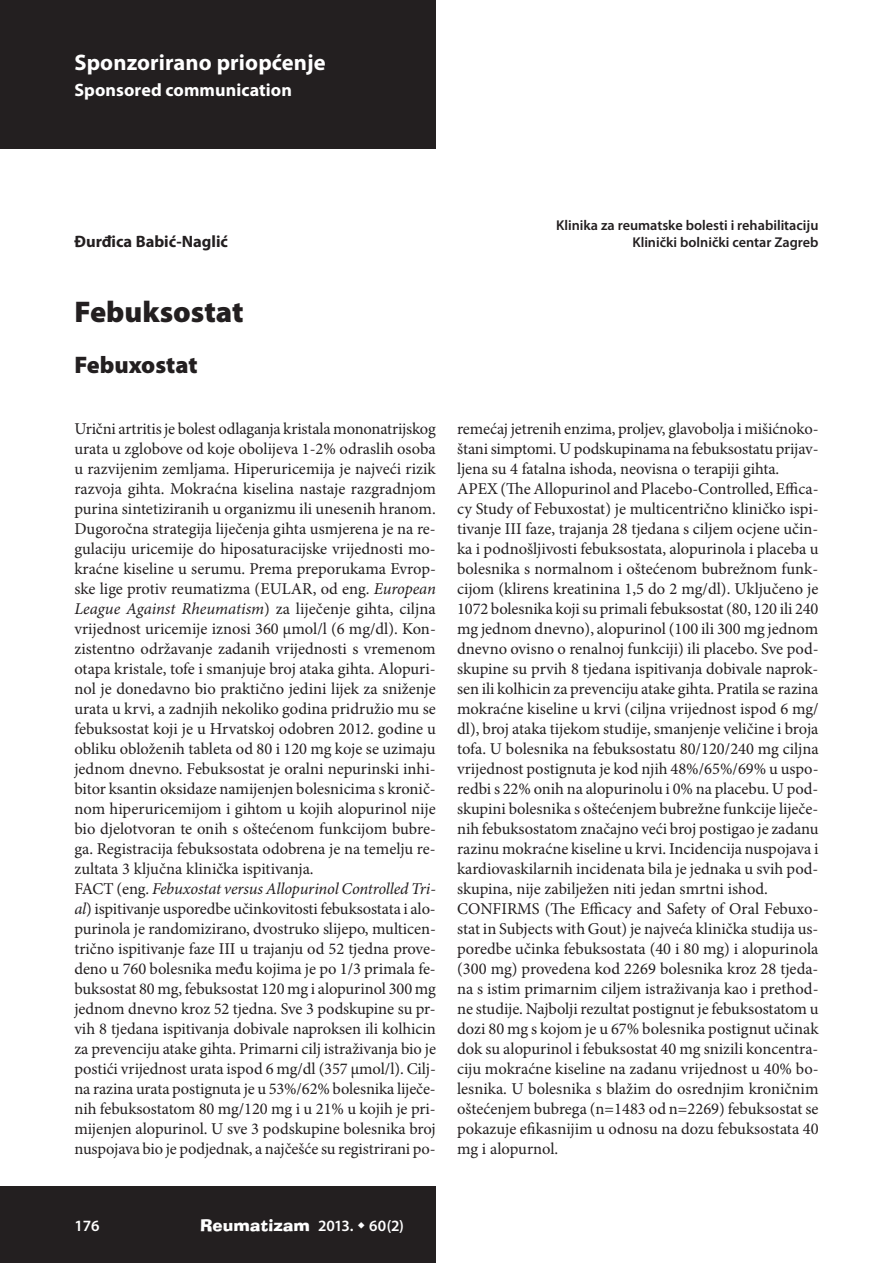
<style>
.page{position:relative;width:893px;height:1263px;background:#fff}
.page>*{position:absolute;margin:0;border:0;box-sizing:border-box;transform-origin:0 0}
.t1{font:900 30px "Myriad Pro";color:#231f20}
.t2{font:900 24px "Myriad Pro";color:#231f20}
.t3{font:700 22.5px "Myriad Pro";letter-spacing:.005em;color:#fff}
.t4{font:700 18px "Myriad Pro";letter-spacing:.005em;color:#fff}
.t5{font:16.5px/20px "Minion Pro";color:#231f20}
.t6{font:700 16.5px "Myriad Pro";color:#231f20}
.t7{font:16.35px "Ad Lib BT";letter-spacing:.01em;color:#fff}
.t8{font:600 15.75px "Myriad Pro";color:#fff}
.t9{font:600 14.25px/17px "Myriad Pro";color:#231f20;text-align:right}
.s1{font-style:italic}
.s2{font-family:"Myriad Pro";font-weight:600;font-size:15.75px}
</style>
<div class="page">
<div style="left:0;top:1186px;width:436px;height:77px;background:#231f20"></div>
<div style="left:0;top:0;width:436px;height:149px;background:#231f20"></div>
<h3 class="t3" style="left:74px;top:54px;width:253px">Sponzorirano priopćenje</h3>
<p class="t4" style="left:74px;top:83px;width:219px">Sponsored communication</p>
<p class="t6" style="left:74px;top:235px;width:155px">Đurđica Babić-Naglić</p>
<h1 class="t1" style="left:74px;top:301px;width:171px">Febuksostat</h1>
<h2 class="t2" style="left:74px;top:355px;width:125px">Febuxostat</h2>
<p class="t9" style="left:556px;top:217px;width:264px">Klinika za reumatske bolesti i rehabilitaciju<br>Klinički bolnički centar Zagreb</p>
<p class="t5" style="left:74px;top:420px;width:363px">Urični artritis je bolest odlaganja kristala mononatrijskog urata u zglobove od koje obolijeva 1-2% odraslih osoba u razvijenim zemljama. Hiperuricemija je najveći rizik razvoja gihta. Mokraćna kiselina nastaje razgradnjom purina sintetiziranih u organizmu ili unesenih hranom.<br>Dugoročna strategija liječenja gihta usmjerena je na re&shy;gulaciju uricemije do hiposaturacijske vrijednosti mo&shy;kraćne kiseline u serumu. Prema preporukama Evrop&shy;ske lige protiv reumatizma (EULAR, od eng. <span class="s1">European League Against Rheumatism</span>) za liječenje gihta, ciljna vrijednost uricemije iznosi 360 μmol/l (6 mg/dl). Kon&shy;zistentno održavanje zadanih vrijednosti s vremenom otapa kristale, tofe i smanjuje broj ataka gihta. Alopuri&shy;nol je donedavno bio praktično jedini lijek za sniženje urata u krvi, a zadnjih nekoliko godina pridružio mu se febuksostat koji je u Hrvatskoj odobren 2012. godine u obliku obloženih tableta od 80 i 120 mg koje se uzimaju jednom dnevno. Febuksostat je oralni nepurinski inhi&shy;bitor ksantin oksidaze namijenjen bolesnicima s kronič&shy;nom hiperuricemijom i gihtom u kojih alopurinol nije bio djelotvoran te onih s oštećenom funkcijom bubre&shy;ga. Registracija febuksostata odobrena je na temelju re&shy;zultata 3 ključna klinička ispitivanja.<br>FACT (eng. <span class="s1">Febuxostat versus Allopurinol Controlled Tri&shy;al</span>) ispitivanje usporedbe učinkovitosti febuksostata i alo&shy;purinola je randomizirano, dvostruko slijepo, multicen&shy;trično ispitivanje faze III u trajanju od 52 tjedna prove&shy;deno u 760 bolesnika među kojima je po 1/3 primala fe&shy;buksostat 80 mg, febuksostat 120 mg i alopurinol 300 mg jednom dnevno kroz 52 tjedna. Sve 3 podskupine su pr&shy;vih 8 tjedana ispitivanja dobivale naproksen ili kolhicin za prevenciju atake gihta. Primarni cilj istraživanja bio je postići vrijednost urata ispod 6 mg/dl (357 μmol/l). Cilj&shy;na razina urata postignuta je u 53%/62% bolesnika liječe&shy;nih febuksostatom 80 mg/120 mg i u 21% u kojih je pri&shy;mijenjen alopurinol. U sve 3 podskupine bolesnika broj nuspojava bio je podjednak, a najčešće su registrirani po-</p>
<p class="t5" style="left:457px;top:420px;width:363px">remećaj jetrenih enzima, proljev, glavobolja i mišićnoko&shy;štani simptomi. U podskupinama na febuksostatu prijav&shy;ljena su 4 fatalna ishoda, neovisna o terapiji gihta.<br>APEX (The Allopurinol and Placebo-Controlled, Effica&shy;cy Study of Febuxostat) je multicentrično kliničko ispi&shy;tivanje III faze, trajanja 28 tjedana s ciljem ocjene učin&shy;ka i podnošljivosti febuksostata, alopurinola i placeba u bolesnika s normalnom i oštećenom bubrežnom funk&shy;cijom (klirens kreatinina 1,5 do 2 mg/dl). Uključeno je 1072 bolesnika koji su primali febuksostat (80, 120 ili 240 mg jednom dnevno), alopurinol (100 ili 300 mg jednom dnevno ovisno o renalnoj funkciji) ili placebo. Sve pod&shy;skupine su prvih 8 tjedana ispitivanja dobivale naprok&shy;sen ili kolhicin za prevenciju atake gihta. Pratila se razina mokraćne kiseline u krvi (ciljna vrijednost ispod 6 mg/ dl), broj ataka tijekom studije, smanjenje veličine i broja tofa. U bolesnika na febuksostatu 80/120/240 mg ciljna vrijednost postignuta je kod njih 48%/65%/69% u uspo&shy;redbi s 22% onih na alopurinolu i 0% na placebu. U pod&shy;skupini bolesnika s oštećenjem bubrežne funkcije liječe&shy;nih febuksostatom značajno veći broj postigao je zadanu razinu mokraćne kiseline u krvi. Incidencija nuspojava i kardiovaskilarnih incidenata bila je jednaka u svih pod&shy;skupina, nije zabilježen niti jedan smrtni ishod.<br>CONFIRMS (The Efficacy and Safety of Oral Febuxo&shy;stat in Subjects with Gout) je najveća klinička studija us&shy;poredbe učinka febuksostata (40 i 80 mg) i alopurinola (300 mg) provedena kod 2269 bolesnika kroz 28 tjeda&shy;na s istim primarnim ciljem istraživanja kao i prethod&shy;ne studije. Najbolji rezultat postignut je febuksostatom u dozi 80 mg s kojom je u 67% bolesnika postignut učinak dok su alopurinol i febuksostat 40 mg snizili koncentra&shy;ciju mokraćne kiseline na zadanu vrijednost u 40% bo&shy;lesnika. U bolesnika s blažim do osrednjim kroničnim oštećenjem bubrega (n=1483 od n=2269) febuksostat se pokazuje efikasnijim u odnosu na dozu febuksostata 40 mg i alopurnol.</p>
<p class="t8" style="left:74px;top:1220px;width:27px">176</p>
<p class="t7" style="left:200px;top:1219px;width:205px">Reumatizam <span class="s2">2013. 60(2)</span></p>
</div>
